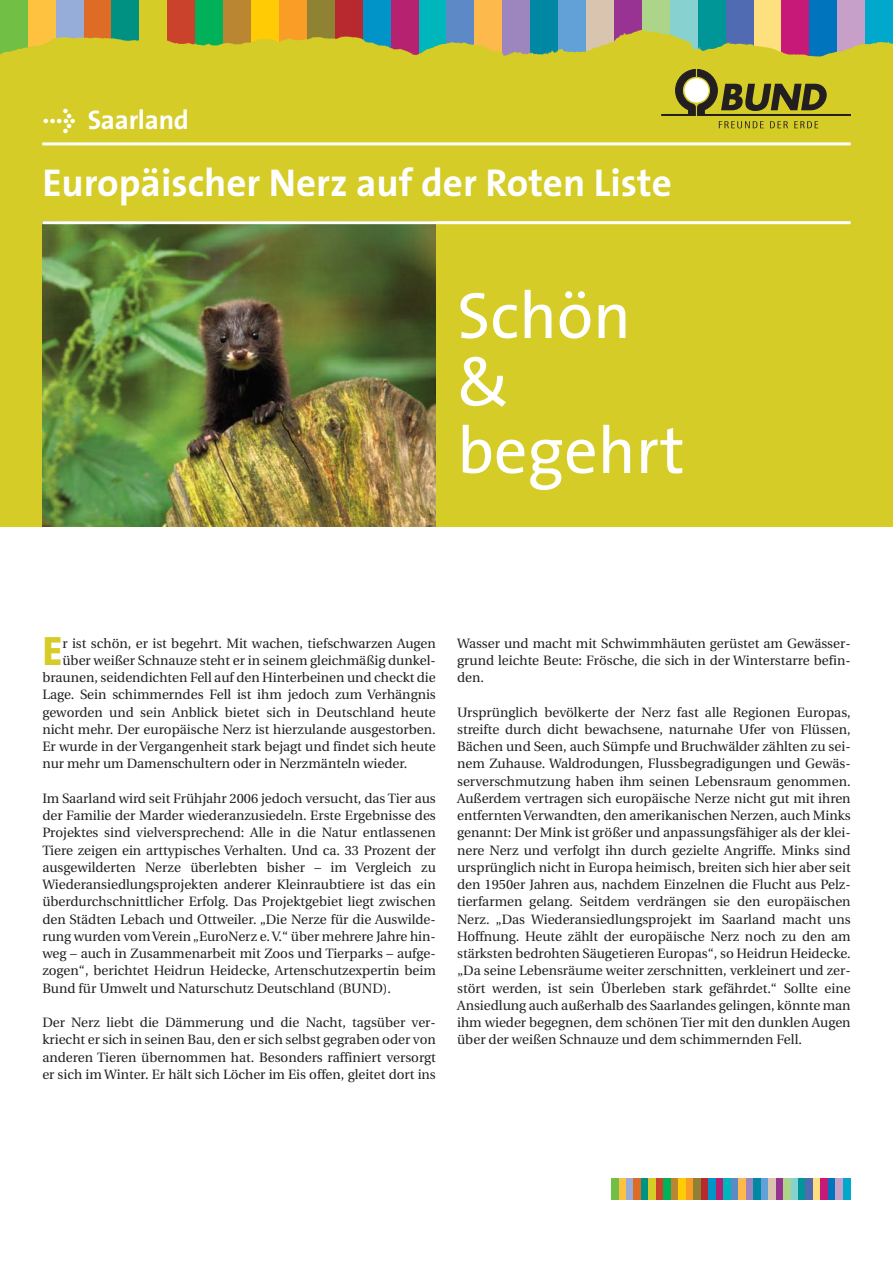
<style>
.page{position:relative;width:893px;height:1263px;background:#fff}
.page>*{position:absolute;margin:0;border:0;box-sizing:border-box;transform-origin:0 0}
.t1{font:66px/67.5px "The Sans";color:#fff}
.t2{font:800 41.25px "The Sans";color:#d5cc27}
.t3{font:700 39px "The Sans";color:#fff}
.t4{font:700 27px "The Sans";letter-spacing:-.01em;color:#fff}
.t5{font:13.5px/17.2px "Utopia";color:#231f20;text-align:justify}
.s1{font-family:"Meta Plus"}
</style>
<div class="page">
<img style="left:0;top:0;width:892px;height:131px">
<div style="left:0;top:131px;width:892px;height:396px;background:#d5cc27"></div>
<hr style="left:42px;top:142px;width:808px;height:3px;background:#fff">
<svg style="left:661px;top:69px;width:189px;height:59px;background:#a39c2d"></svg>
<img style="left:42px;top:224px;width:394px;height:303px">
<div style="left:618px;top:1178px;width:8px;height:21px;background:#fec240"></div>
<div style="left:611px;top:1178px;width:7px;height:21px;background:#71bf44"></div>
<div style="left:626px;top:1178px;width:7px;height:21px;background:#97add9"></div>
<div style="left:633px;top:1178px;width:8px;height:21px;background:#de6c27"></div>
<div style="left:641px;top:1178px;width:7px;height:21px;background:#009183"></div>
<div style="left:648px;top:1178px;width:8px;height:21px;background:#d5cc27"></div>
<div style="left:656px;top:1178px;width:7px;height:21px;background:#ca412c"></div>
<div style="left:663px;top:1178px;width:8px;height:21px;background:#00b159"></div>
<div style="left:671px;top:1178px;width:7px;height:21px;background:#bb8632"></div>
<div style="left:678px;top:1178px;width:8px;height:21px;background:#ffcb04"></div>
<div style="left:686px;top:1178px;width:7px;height:21px;background:#f99d27"></div>
<div style="left:693px;top:1178px;width:8px;height:21px;background:#8f8233"></div>
<div style="left:701px;top:1178px;width:7px;height:21px;background:#b8282f"></div>
<div style="left:708px;top:1178px;width:8px;height:21px;background:#0094c8"></div>
<div style="left:716px;top:1178px;width:7px;height:21px;background:#b62270"></div>
<div style="left:723px;top:1178px;width:7px;height:21px;background:#00b6bd"></div>
<div style="left:730px;top:1178px;width:8px;height:21px;background:#5e89c7"></div>
<div style="left:738px;top:1178px;width:7px;height:21px;background:#fdb94c"></div>
<div style="left:745px;top:1178px;width:8px;height:21px;background:#9d85be"></div>
<div style="left:753px;top:1178px;width:7px;height:21px;background:#0087a4"></div>
<div style="left:760px;top:1178px;width:8px;height:21px;background:#61a1d7"></div>
<div style="left:768px;top:1178px;width:7px;height:21px;background:#d9c5af"></div>
<div style="left:775px;top:1178px;width:8px;height:21px;background:#993393"></div>
<div style="left:783px;top:1178px;width:7px;height:21px;background:#acd58a"></div>
<div style="left:790px;top:1178px;width:8px;height:21px;background:#87d1d1"></div>
<div style="left:798px;top:1178px;width:7px;height:21px;background:#009597"></div>
<div style="left:805px;top:1178px;width:8px;height:21px;background:#516bb3"></div>
<div style="left:813px;top:1178px;width:7px;height:21px;background:#ffe07f"></div>
<div style="left:820px;top:1178px;width:8px;height:21px;background:#c71a78"></div>
<div style="left:828px;top:1178px;width:7px;height:21px;background:#0074bc"></div>
<div style="left:835px;top:1178px;width:8px;height:21px;background:#c7a0ca"></div>
<div style="left:843px;top:1178px;width:7px;height:21px;background:#00a9cb"></div>
<hr style="left:42px;top:221px;width:808px;height:3px;background:#fff">
<h3 class="t4" style="left:42px;top:109px;width:148px"><span class="s1">&gt;</span> Saarland</h3>
<h3 class="t3" style="left:42px;top:168px;width:631px">Europäischer Nerz auf der Roten Liste</h3>
<h1 class="t1" style="left:457px;top:289px;width:229px">Schön &amp; begehrt</h1>
<h2 class="t2" style="left:42px;top:635px;width:22px">E</h2>
<p class="t5" style="left:62px;top:636px;width:375px">r ist schön, er ist begehrt. Mit wachen, tiefschwarzen Augen</p>
<p class="t5" style="left:62px;top:653px;width:375px">über weißer Schnauze steht er in seinem gleichmäßig dunkel-</p>
<p class="t5" style="left:42px;top:670px;width:395px">braunen, seidendichten Fell auf den Hinterbeinen und checkt die</p>
<p class="t5" style="left:42px;top:687px;width:395px">Lage. Sein schimmerndes Fell ist ihm jedoch zum Verhängnis</p>
<p class="t5" style="left:42px;top:705px;width:395px">geworden und sein Anblick bietet sich in Deutschland heute</p>
<p class="t5" style="left:42px;top:722px;width:395px">nicht mehr. Der europäische Nerz ist hierzulande ausgestorben.</p>
<p class="t5" style="left:42px;top:739px;width:395px">Er wurde in der Vergangenheit stark bejagt und findet sich heute</p>
<p class="t5" style="left:42px;top:756px;width:366px">nur mehr um Damenschultern oder in Nerzmänteln wieder.</p>
<p class="t5" style="left:42px;top:791px;width:395px">Im Saarland wird seit Frühjahr 2006 jedoch versucht, das Tier aus der Familie der Marder wiederanzusiedeln. Erste Ergebnisse des Projektes sind vielversprechend: Alle in die Natur entlassenen Tiere zeigen ein arttypisches Verhalten. Und ca. 33 Prozent der ausgewilderten Nerze überlebten bisher – im Vergleich zu Wiederansiedlungsprojekten anderer Kleinraubtiere ist das ein überdurchschnittlicher Erfolg. Das Projektgebiet liegt zwischen den Städten Lebach und Ottweiler. „Die Nerze für die Auswilde&shy;rung wurden vom Verein „EuroNerz e. V.“ über mehrere Jahre hin&shy;weg – auch in Zusammenarbeit mit Zoos und Tierparks – aufge&shy;zogen“, berichtet Heidrun Heidecke, Artenschutzexpertin beim Bund für Umwelt und Naturschutz Deutschland (BUND).</p>
<p class="t5" style="left:42px;top:1015px;width:395px">Der Nerz liebt die Dämmerung und die Nacht, tagsüber ver&shy;kriecht er sich in seinen Bau, den er sich selbst gegraben oder von anderen Tieren übernommen hat. Besonders raffiniert versorgt er sich im Winter. Er hält sich Löcher im Eis offen, gleitet dort ins</p>
<p class="t5" style="left:457px;top:636px;width:395px">Wasser und macht mit Schwimmhäuten gerüstet am Gewässer&shy;grund leichte Beute: Frösche, die sich in der Winterstarre befin&shy;den.</p>
<p class="t5" style="left:457px;top:705px;width:395px">Ursprünglich bevölkerte der Nerz fast alle Regionen Europas, streifte durch dicht bewachsene, naturnahe Ufer von Flüssen, Bächen und Seen, auch Sümpfe und Bruchwälder zählten zu sei&shy;nem Zuhause. Waldrodungen, Flussbegradigungen und Gewäs&shy;serverschmutzung haben ihm seinen Lebensraum genommen.<br>Außerdem vertragen sich europäische Nerze nicht gut mit ihren entfernten Verwandten, den amerikanischen Nerzen, auch Minks genannt: Der Mink ist größer und anpassungsfähiger als der klei&shy;nere Nerz und verfolgt ihn durch gezielte Angriffe. Minks sind ursprünglich nicht in Europa heimisch, breiten sich hier aber seit den 1950er Jahren aus, nachdem Einzelnen die Flucht aus Pelz&shy;tierfarmen gelang. Seitdem verdrängen sie den europäischen Nerz. „Das Wiederansiedlungsprojekt im Saarland macht uns Hoffnung. Heute zählt der europäische Nerz noch zu den am stärksten bedrohten Säugetieren Europas“, so Heidrun Heidecke. „Da seine Lebensräume weiter zerschnitten, verkleinert und zer&shy;stört werden, ist sein Überleben stark gefährdet.“ Sollte eine Ansiedlung auch außerhalb des Saarlandes gelingen, könnte man ihm wieder begegnen, dem schönen Tier mit den dunklen Augen über der weißen Schnauze und dem schimmernden Fell.</p>
</div>
